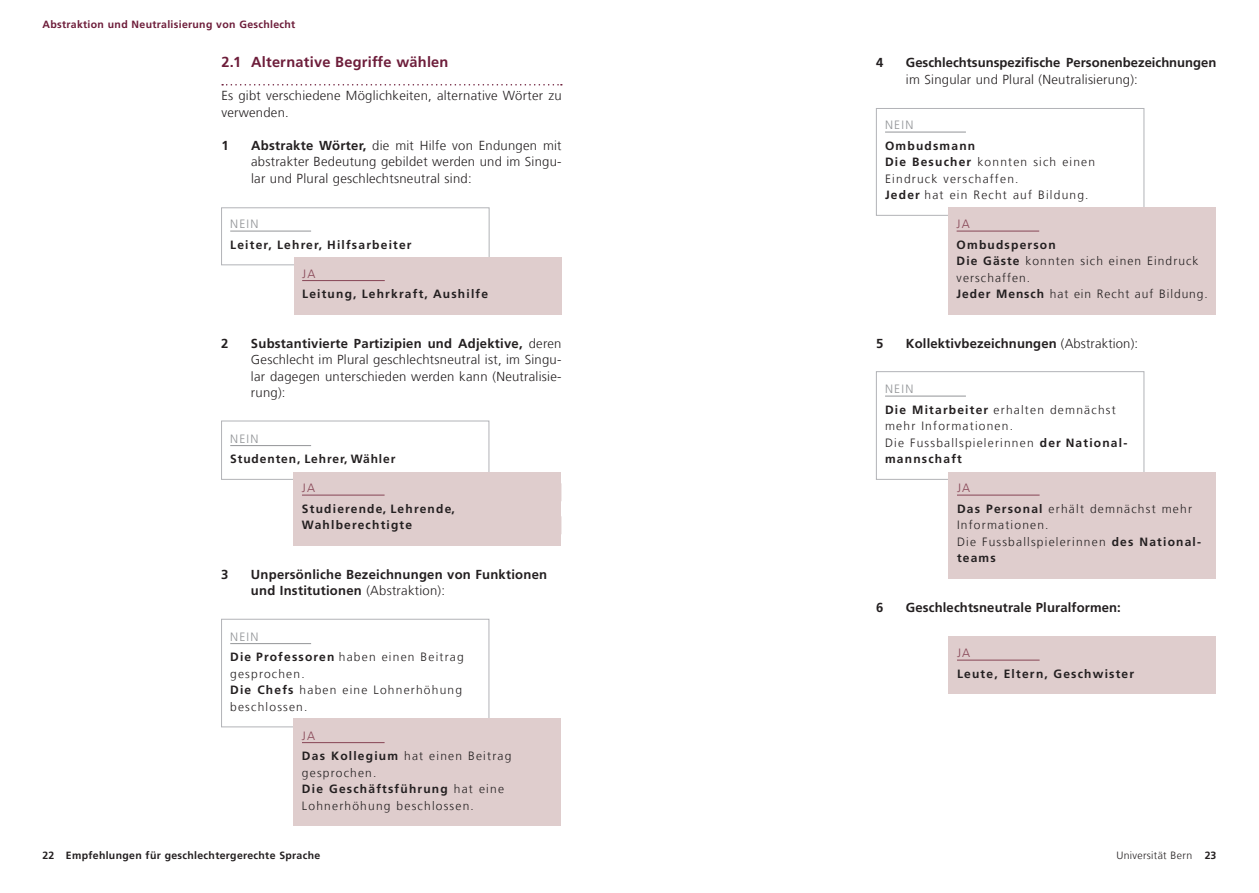
<style>
.page{position:relative;width:1259px;height:893px;background:#fff}
.page>*{position:absolute;margin:0;border:0;box-sizing:border-box;transform-origin:0 0}
.t1{font:700 14.55px "Frutiger LT Com";letter-spacing:.015em;color:#6d1d3a}
.t2{font:300 13.05px/16.5px "Frutiger LT Com";letter-spacing:.02em;color:#231f20;text-align:justify}
.t3{font:700 13.05px/16.5px "Frutiger LT Com";letter-spacing:.01em;color:#231f20}
.t4{font:300 12px/16.5px "Frutiger LT Com";letter-spacing:.1em;color:#231f20}
.t5{font:700 12px/16.5px "Frutiger LT Com";letter-spacing:.1em;color:#231f20}
.t6{font:700 12px "Frutiger LT Com";letter-spacing:.075em;color:#231f20}
.t7{font:300 12px "Frutiger LT Com";letter-spacing:.1em;color:#939598}
.t8{font:300 12px "Frutiger LT Com";letter-spacing:.1em;color:#874555}
.t9{font:700 10.5px "Frutiger LT Com";letter-spacing:.03em;color:#231f20}
.t10{font:700 10.5px "Frutiger LT Com";letter-spacing:.03em;color:#6d1d3a}
.t11{font:300 10.5px "Frutiger LT Com";letter-spacing:.03em;color:#231f20}
.s1{font-weight:700}
.s2{font-weight:300}
.s3{color:#939598}
.s4{color:#874555}
</style>
<div class="page">
<hr style="left:230px;top:445px;width:81px;height:1px;background:#939598">
<div style="left:221px;top:421px;width:268px;height:59px;border:1px solid #b2b3b7"></div>
<hr style="left:230px;top:643px;width:81px;height:1px;background:#939598">
<div style="left:221px;top:619px;width:268px;height:108px;border:1px solid #b2b3b7"></div>
<div style="left:293px;top:472px;width:268px;height:74px;background:#dfcdcd"></div>
<hr style="left:302px;top:495px;width:82px;height:1px;background:#874555">
<div style="left:293px;top:718px;width:268px;height:108px;background:#dfcdcd"></div>
<hr style="left:302px;top:742px;width:82px;height:1px;background:#874555">
<hr style="left:885px;top:132px;width:81px;height:1px;background:#939598">
<div style="left:876px;top:108px;width:268px;height:108px;border:1px solid #b2b3b7"></div>
<div style="left:948px;top:207px;width:268px;height:108px;background:#dfcdcd"></div>
<hr style="left:956px;top:231px;width:83px;height:1px;background:#874555">
<hr style="left:885px;top:396px;width:81px;height:1px;background:#939598">
<div style="left:876px;top:371px;width:268px;height:109px;border:1px solid #b2b3b7"></div>
<div style="left:948px;top:472px;width:268px;height:107px;background:#dfcdcd"></div>
<hr style="left:957px;top:495px;width:82px;height:1px;background:#874555">
<div style="left:948px;top:637px;width:268px;height:57px;background:#dfcdcd"></div>
<hr style="left:957px;top:660px;width:82px;height:1px;background:#874555">
<svg style="left:222px;top:84px;width:340px;height:2px"></svg>
<hr style="left:230px;top:231px;width:81px;height:1px;background:#939598">
<div style="left:221px;top:208px;width:268px;height:57px;border:1px solid #b2b3b7"></div>
<div style="left:294px;top:257px;width:267px;height:58px;background:#dfcdcd"></div>
<hr style="left:302px;top:280px;width:83px;height:1px;background:#874555">
<p class="t10" style="left:43px;top:18px;width:254px">Abstraktion und Neutralisierung von Geschlecht</p>
<p class="t1" style="left:221px;top:53px;width:229px">2.1 Alternative Begriffe wählen</p>
<p class="t2" style="left:221px;top:87px;width:342px">Es gibt verschiedene Möglichkeiten, alternative Wörter zu verwenden.</p>
<p class="t3" style="left:221px;top:137px;width:9px">1</p>
<p class="t2" style="left:251px;top:137px;width:312px"><span class="s1">Abstrakte Wörter,</span> die mit Hilfe von Endungen mit abstrakter Bedeutung gebildet werden und im Singu&shy;lar und Plural geschlechtsneutral sind:</p>
<p class="t7" style="left:230px;top:217px;width:30px">NEIN</p>
<p class="t5" style="left:230px;top:236px;width:183px">Leiter, Lehrer, Hilfsarbeiter</p>
<p class="t8" style="left:302px;top:266px;width:15px">JA</p>
<p class="t5" style="left:302px;top:286px;width:187px">Leitung, Lehrkraft, Aushilfe</p>
<p class="t3" style="left:221px;top:335px;width:9px">2</p>
<p class="t2" style="left:251px;top:335px;width:312px"><span class="s1">Substantivierte Partizipien und Adjektive,</span> deren Geschlecht im Plural geschlechtsneutral ist, im Singu&shy;lar dagegen unterschieden werden kann (Neutralisie&shy;rung):</p>
<p class="t7" style="left:230px;top:431px;width:30px">NEIN</p>
<p class="t6" style="left:230px;top:452px;width:167px">Studenten, Lehrer, Wähler</p>
<p class="t8" style="left:302px;top:481px;width:15px">JA</p>
<p class="t5" style="left:302px;top:500px;width:154px">Studierende, Lehrende,<br>Wahlberechtigte</p>
<p class="t3" style="left:221px;top:566px;width:9px">3</p>
<p class="t3" style="left:251px;top:566px;width:298px">Unpersönliche Bezeichnungen von Funktionen und Institutionen <span class="s2">(Abstraktion):</span></p>
<p class="t4" style="left:230px;top:626px;width:235px;line-height:20.4px"><span class="s3">NEIN<br></span><span class="s1">Die Professoren</span> haben einen Beitrag</p>
<p class="t4" style="left:230px;top:665px;width:233px">gesprochen.<br><span class="s1">Die Chefs</span> haben eine Lohnerhöhung beschlossen.</p>
<p class="t4" style="left:302px;top:725px;width:211px;line-height:20.4px"><span class="s4">JA<br></span><span class="s1">Das Kollegium</span> hat einen Beitrag</p>
<p class="t4" style="left:302px;top:764px;width:203px">gesprochen.<br><span class="s1">Die Geschäftsführung</span> hat eine<br>Lohnerhöhung beschlossen.</p>
<p class="t3" style="left:876px;top:54px;width:9px">4</p>
<p class="t3" style="left:906px;top:54px;width:312px">Geschlechtsunspezifische Personenbezeichnungen</p>
<p class="t2" style="left:906px;top:71px;width:233px">im Singular und Plural (Neutralisierung):</p>
<p class="t7" style="left:885px;top:118px;width:30px">NEIN</p>
<p class="t4" style="left:885px;top:137px;width:212px"><span class="s1">Ombudsmann<br>Die Besucher</span> konnten sich einen<br>Eindruck verschaffen.<br><span class="s1">Jeder</span> hat ein Recht auf Bildung.</p>
<p class="t8" style="left:956px;top:217px;width:15px">JA</p>
<p class="t4" style="left:956px;top:236px;width:253px"><span class="s1">Ombudsperson<br>Die Gäste</span> konnten sich einen Eindruck verschaffen.<br><span class="s1">Jeder Mensch</span> hat ein Recht auf Bildung.</p>
<p class="t3" style="left:876px;top:335px;width:9px">5</p>
<p class="t3" style="left:906px;top:335px;width:234px">Kollektivbezeichnungen <span class="s2">(Abstraktion):</span></p>
<p class="t4" style="left:885px;top:379px;width:232px;line-height:20.4px"><span class="s3">NEIN<br></span><span class="s1">Die Mitarbeiter</span> erhalten demnächst</p>
<p class="t4" style="left:885px;top:418px;width:244px">mehr Informationen.<br>Die Fussballspielerinnen <span class="s1">der National&shy;mannschaft</span></p>
<p class="t4" style="left:957px;top:478px;width:236px;line-height:20.4px"><span class="s4">JA<br></span><span class="s1">Das Personal</span> erhält demnächst mehr</p>
<p class="t4" style="left:957px;top:517px;width:246px">Informationen.<br>Die Fussballspielerinnen <span class="s1">des National&shy;teams</span></p>
<p class="t3" style="left:876px;top:599px;width:9px">6</p>
<p class="t3" style="left:906px;top:599px;width:216px">Geschlechtsneutrale Pluralformen:</p>
<p class="t8" style="left:957px;top:646px;width:15px">JA</p>
<p class="t5" style="left:957px;top:665px;width:179px">Leute, Eltern, Geschwister</p>
<p class="t9" style="left:43px;top:849px;width:279px">22 Empfehlungen für geschlechtergerechte Sprache</p>
<p class="t9" style="left:1204px;top:849px;width:13px">23</p>
<p class="t11" style="left:1116px;top:849px;width:77px">Universität Bern</p>
</div>
